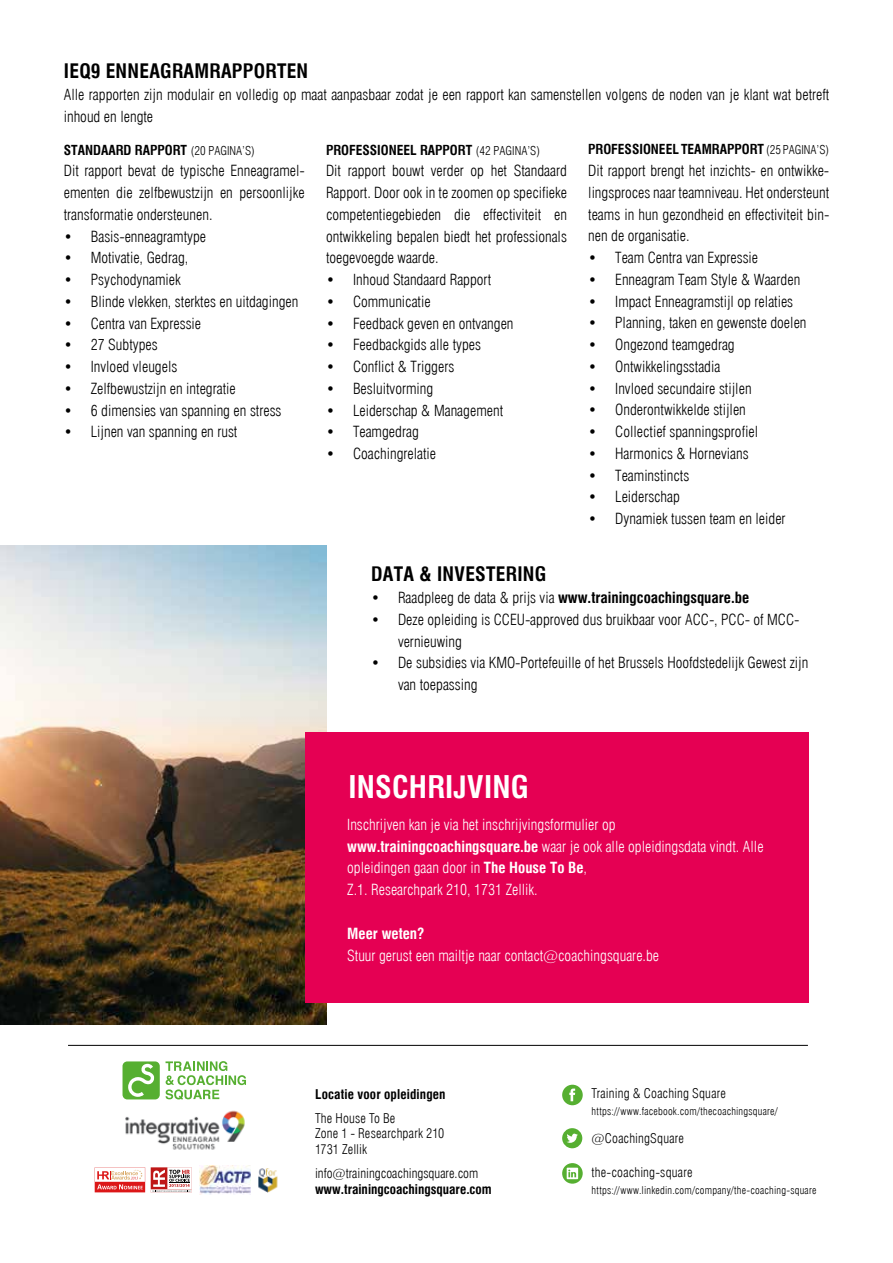
<style>
.page{position:relative;width:893px;height:1263px;background:#fff}
.page>*{position:absolute;margin:0;border:0;box-sizing:border-box;transform-origin:0 0}
.t1{font:700 condensed 30.45px "Swiss 721 BT";letter-spacing:.005em;color:#fff}
.t2{font:700 condensed 19.5px "Swiss 721 BT";letter-spacing:.015em;color:#000}
.t3{font:300 condensed 15px/21.8px "Swiss 721 BT";color:#000}
.t4{font:300 condensed 15px/21.8px "Swiss 721 BT";color:#fff}
.t5{font:700 condensed 15px "Swiss 721 BT";color:#000}
.t6{font:700 condensed 15px "Swiss 721 BT";color:#fff}
.t7{font:700 condensed 13.5px "Swiss 721 BT";color:#000}
.t8{font:300 condensed 13.2px/15.8px "Swiss 721 BT";letter-spacing:.01em;color:#000}
.t9{font:700 condensed 13.2px "Swiss 721 BT";color:#000}
.t10{font:300 condensed 10.5px "Swiss 721 BT";letter-spacing:.025em;color:#000}
.s1{font-weight:300;font-size:12px}
.s2{font-weight:300}
.s3{font-weight:700}
</style>
<div class="page">
<img style="left:0;top:545px;width:326px;height:479px">
<div style="left:305px;top:732px;width:504px;height:271px;background:#e50053"></div>
<svg style="left:123px;top:1061px;width:37px;height:38px"></svg>
<svg style="left:166px;top:1061px;width:80px;height:39px"></svg>
<hr style="left:68px;top:1045px;width:740px;height:1px;background:#000">
<svg style="left:562px;top:1128px;width:20px;height:20px"></svg>
<svg style="left:562px;top:1163px;width:21px;height:21px"></svg>
<svg style="left:562px;top:1085px;width:21px;height:20px"></svg>
<img style="left:258px;top:1168px;width:20px;height:24px">
<img style="left:200px;top:1165px;width:51px;height:29px">
<svg style="left:151px;top:1167px;width:41px;height:25px"></svg>
<svg style="left:95px;top:1167px;width:50px;height:25px"></svg>
<img style="left:125px;top:1110px;width:120px;height:40px">
<h2 class="t2" style="left:64px;top:60px;width:246px">IEQ9 ENNEAGRAMRAPPORTEN</h2>
<p class="t3" style="left:64px;top:84px;width:767px">Alle rapporten zijn modulair en volledig op maat aanpasbaar zodat je een rapport kan samenstellen volgens de noden van je klant wat betreft inhoud en lengte</p>
<p class="t7" style="left:64px;top:141px;width:193px">STANDAARD RAPPORT <span class="s1">(20 PAGINA’S)</span></p>
<p class="t3" style="left:64px;top:160px;width:242px;text-align:justify">Dit rapport bevat de typische Enneagramel&shy;ementen die zelfbewustzijn en persoonlijke transformatie ondersteunen.</p>
<p class="t3" style="left:64px;top:225px;width:144px">• Basis-enneagramtype</p>
<p class="t3" style="left:64px;top:247px;width:126px">• Motivatie, Gedrag,</p>
<p class="t3" style="left:64px;top:269px;width:118px">• Psychodynamiek</p>
<p class="t3" style="left:64px;top:290px;width:236px">• Blinde vlekken, sterktes en uitdagingen</p>
<p class="t3" style="left:64px;top:312px;width:139px">• Centra van Expressie</p>
<p class="t3" style="left:64px;top:334px;width:95px">• 27 Subtypes</p>
<p class="t3" style="left:64px;top:356px;width:115px">• Invloed vleugels</p>
<p class="t3" style="left:64px;top:377px;width:174px">• Zelfbewustzijn en integratie</p>
<p class="t3" style="left:64px;top:399px;width:219px">• 6 dimensies van spanning en stress</p>
<p class="t3" style="left:64px;top:421px;width:175px">• Lijnen van spanning en rust</p>
<p class="t7" style="left:588px;top:141px;width:242px">PROFESSIONEEL TEAMRAPPORT <span class="s1">(25 PAGINA’S)</span></p>
<p class="t3" style="left:588px;top:160px;width:242px;text-align:justify">Dit rapport brengt het inzichts- en ontwikke&shy;lingsproces naar teamniveau. Het ondersteunt teams in hun gezondheid en effectiviteit bin&shy;nen de organisatie.</p>
<p class="t3" style="left:588px;top:247px;width:171px">• Team Centra van Expressie</p>
<p class="t3" style="left:588px;top:269px;width:214px">• Enneagram Team Style &amp; Waarden</p>
<p class="t3" style="left:588px;top:290px;width:206px">• Impact Enneagramstijl op relaties</p>
<p class="t3" style="left:588px;top:312px;width:220px">• Planning, taken en gewenste doelen</p>
<p class="t3" style="left:588px;top:334px;width:148px">• Ongezond teamgedrag</p>
<p class="t3" style="left:588px;top:356px;width:134px">• Ontwikkelingsstadia</p>
<p class="t3" style="left:588px;top:377px;width:165px">• Invloed secundaire stijlen</p>
<p class="t3" style="left:588px;top:399px;width:159px">• Onderontwikkelde stijlen</p>
<p class="t3" style="left:588px;top:421px;width:171px">• Collectief spanningsprofiel</p>
<p class="t3" style="left:588px;top:443px;width:162px">• Harmonics &amp; Hornevians</p>
<p class="t3" style="left:588px;top:464px;width:103px">• Teaminstincts</p>
<p class="t3" style="left:588px;top:486px;width:93px">• Leiderschap</p>
<p class="t3" style="left:588px;top:508px;width:199px">• Dynamiek tussen team en leider</p>
<p class="t7" style="left:326px;top:141px;width:215px">PROFESSIONEEL RAPPORT <span class="s1">(42 PAGINA’S)</span></p>
<p class="t3" style="left:326px;top:160px;width:242px;text-align:justify">Dit rapport bouwt verder op het Standaard Rapport. Door ook in te zoomen op specifieke competentiegebieden die effectiviteit en ontwikkeling bepalen biedt het professionals toegevoegde waarde.</p>
<p class="t3" style="left:326px;top:269px;width:167px">• Inhoud Standaard Rapport</p>
<p class="t3" style="left:326px;top:290px;width:106px">• Communicatie</p>
<p class="t3" style="left:326px;top:312px;width:189px">• Feedback geven en ontvangen</p>
<p class="t3" style="left:326px;top:334px;width:157px">• Feedbackgids alle types</p>
<p class="t3" style="left:326px;top:356px;width:130px">• Conflict &amp; Triggers</p>
<p class="t3" style="left:326px;top:377px;width:109px">• Besluitvorming</p>
<p class="t3" style="left:326px;top:399px;width:179px">• Leiderschap &amp; Management</p>
<p class="t3" style="left:326px;top:421px;width:94px">• Teamgedrag</p>
<p class="t3" style="left:326px;top:443px;width:112px">• Coachingrelatie</p>
<h2 class="t2" style="left:371px;top:563px;width:177px">DATA &amp; INVESTERING</h2>
<p class="t5" style="left:371px;top:589px;width:380px"><span class="s2">• Raadpleeg de data &amp; prijs via</span> www.trainingcoachingsquare.be</p>
<p class="t3" style="left:398px;top:608px;width:403px;text-indent:-27px">• Deze opleiding is CCEU-approved dus bruikbaar voor ACC-, PCC- of MCC&shy;vernieuwing</p>
<p class="t3" style="left:398px;top:652px;width:412px;text-indent:-27px">• De subsidies via KMO-Portefeuille of het Brussels Hoofdstedelijk Gewest zijn van toepassing</p>
<h1 class="t1" style="left:348px;top:768px;width:182px">INSCHRIJVING</h1>
<p class="t4" style="left:347px;top:814px;width:418px">Inschrijven kan je via het inschrijvingsformulier op <span class="s3">www.trainingcoachingsquare.be</span> waar je ook alle opleidingsdata vindt. Alle opleidingen gaan door in <span class="s3">The House To Be</span>,<br>Z.1. Researchpark 210, 1731 Zellik.</p>
<p class="t6" style="left:347px;top:924px;width:79px">Meer weten?</p>
<p class="t4" style="left:347px;top:944px;width:313px">Stuur gerust een mailtje naar contact@coachingsquare.be</p>
<p class="t9" style="left:315px;top:1086px;width:132px">Locatie voor opleidingen</p>
<p class="t8" style="left:315px;top:1110px;width:131px">The House To Be<br>Zone 1 - Researchpark 210<br>1731 Zellik</p>
<p class="t8" style="left:315px;top:1165px;width:165px">info@trainingcoachingsquare.com</p>
<p class="t9" style="left:315px;top:1181px;width:178px">www.trainingcoachingsquare.com</p>
<p class="t8" style="left:592px;top:1085px;width:136px">Training &amp; Coaching Square</p>
<p class="t10" style="left:592px;top:1105px;width:188px">https://www.facebook.com/thecoachingsquare/</p>
<p class="t8" style="left:592px;top:1131px;width:94px">@CoachingSquare</p>
<p class="t8" style="left:592px;top:1164px;width:102px">the-coaching-square</p>
<p class="t10" style="left:592px;top:1184px;width:226px">https://www.linkedin.com/company/the-coaching-square</p>
</div>
